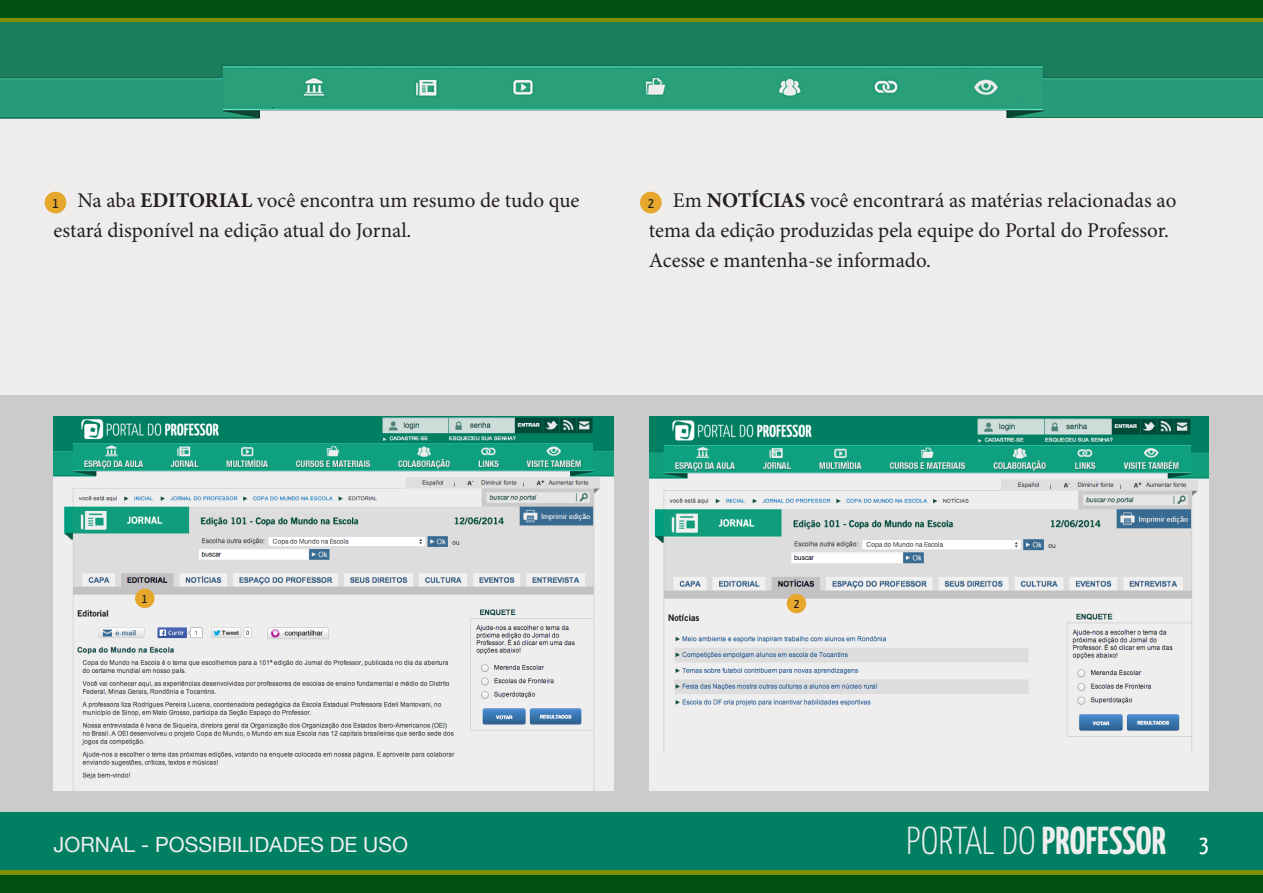
<style>
.page{position:relative;width:1263px;height:893px;background:#efedec}
.page>*{position:absolute;margin:0;border:0;box-sizing:border-box;transform-origin:0 0}
.t1{font:700 39px "Kaffeesatz";color:#eee}
.t2{font:21px/30px "Minion Pro";color:#231f20}
.t3{font:21px "Helvetica Neue";color:#eee}
.t4{font:14.85px "Kaffeesatz";color:#231f20}
.t5{font:13.35px "Kaffeesatz";color:#231f20}
.s1{font-weight:700}
.s2{font-weight:300}
.s3{font-weight:400;font-size:24px;color:#fff}
</style>
<div class="page">
<div style="left:0;top:0;width:1263px;height:44px;background:#00510f"></div>
<svg style="left:0;top:19px;width:1263px;height:4px;background:#658b1a"></svg>
<div style="left:0;top:849px;width:1263px;height:44px;background:#00510f"></div>
<div style="left:0;top:812px;width:1263px;height:60px;background:#007f62"></div>
<hr style="left:0;top:870px;width:1263px;height:4px;background:#7f9004">
<img style="left:0;top:23px;width:1263px;height:96px">
<div style="left:0;top:395px;width:1263px;height:417px;background:#cbcbcb"></div>
<div style="left:45px;top:192px;width:21px;height:21px;background:#e5a82c;border-radius:50%"></div>
<img style="left:54px;top:417px;width:559px;height:373px">
<div style="left:649px;top:417px;width:560px;height:373px;background:#eee"></div>
<img style="left:649px;top:417px;width:560px;height:335px">
<div style="left:640px;top:192px;width:22px;height:21px;background:#e5a82c;border-radius:50%"></div>
<div style="left:135px;top:589px;width:20px;height:19px;background:#e5a82c;border-radius:50%"></div>
<div style="left:787px;top:594px;width:19px;height:19px;background:#e5a82c;border-radius:50%"></div>
<p class="t2" style="left:649px;top:185px;width:529px;text-indent:24px">Em <span class="s1">NOTÍCIAS</span> você encontrará as matérias relacionadas ao tema da edição produzidas pela equipe do Portal do Professor.<br>Acesse e mantenha-se informado.</p>
<p class="t2" style="left:54px;top:185px;width:527px;text-indent:24px">Na aba <span class="s1">EDITORIAL</span> você encontra um resumo de tudo que estará disponível na edição atual do Jornal.</p>
<p class="t4" style="left:648px;top:194px;width:8px">2</p>
<p class="t4" style="left:52px;top:194px;width:8px">1</p>
<p class="t5" style="left:142px;top:590px;width:7px">1</p>
<p class="t5" style="left:794px;top:596px;width:7px">2</p>
<p class="t3" style="left:54px;top:830px;width:356px">JORNAL - POSSIBILIDADES DE USO</p>
<h1 class="t1" style="left:906px;top:816px;width:304px"><span class="s2">PORTAL DO</span> PROFESSOR <span class="s3">3</span></h1>
</div>
